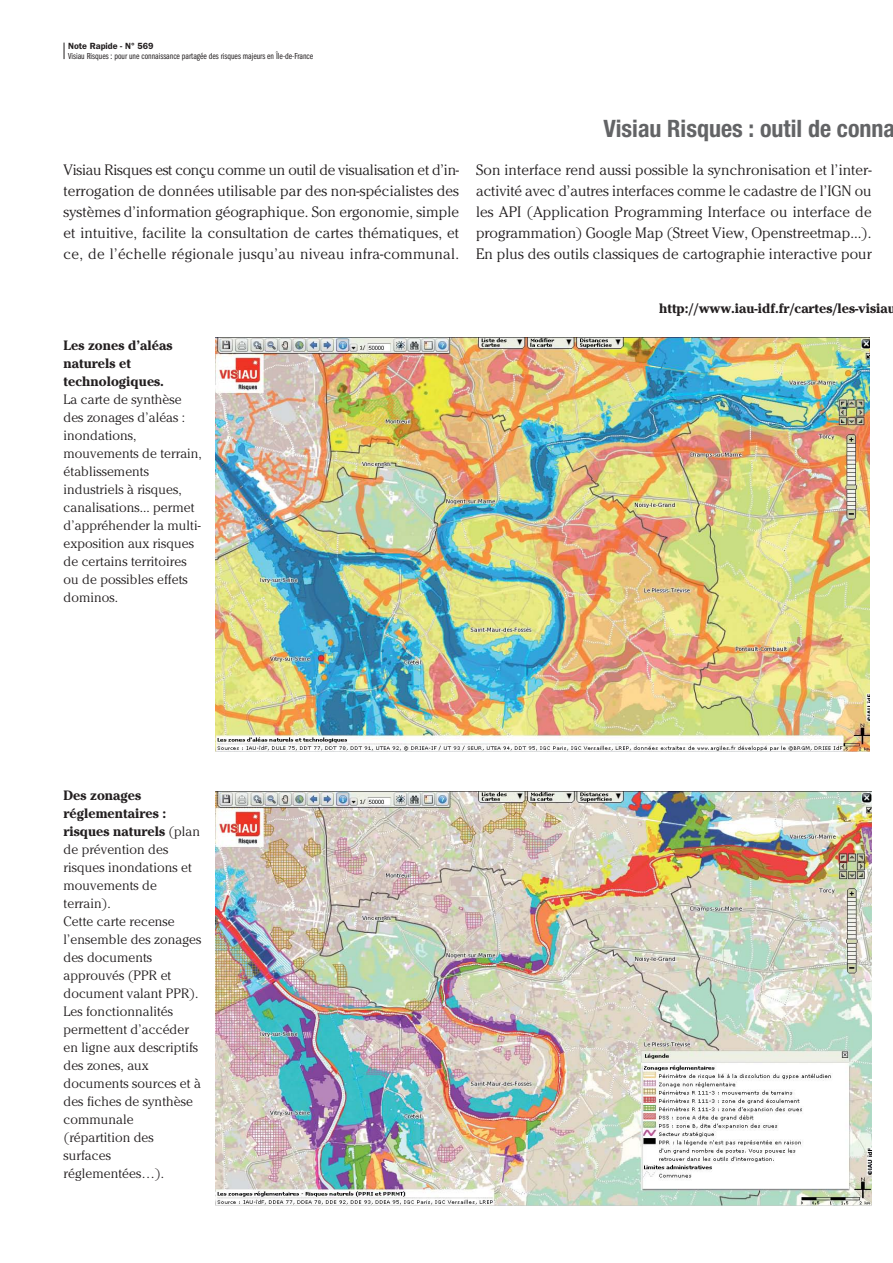
<style>
.page{position:relative;width:893px;height:1263px;background:#fff}
.page>*{position:absolute;margin:0;border:0;box-sizing:border-box;transform-origin:0 0}
.t1{font:700 condensed 24px "Helvetica Neue";color:#636466}
.t2{font:300 15px/21px "Cheltenham";letter-spacing:.005em;color:#231f20;text-align:justify}
.t3{font:300 13.5px/18px "Cheltenham";letter-spacing:.005em;color:#231f20}
.t4{font:700 13.5px/18px "Cheltenham";color:#231f20}
.t5{font:9px "Franklin Gothic Book Cmpr";color:#231f20}
.t6{font:600 9px "Franklin Gothic";color:#231f20}
.s1{font-weight:700}
</style>
<div class="page">
<svg style="left:64px;top:43px;width:1px;height:16px"></svg>
<img style="left:215px;top:338px;width:654px;height:414px">
<img style="left:216px;top:791px;width:655px;height:415px">
<p class="t6" style="left:68px;top:43px;width:87px">Note Rapide - N° 569</p>
<p class="t5" style="left:68px;top:53px;width:247px">Visiau Risques : pour une connaissance partagée des risques majeurs en Île-de-France</p>
<h1 class="t1" style="left:603px;top:120px;width:293px">Visiau Risques : outil de conna</h1>
<p class="t2" style="left:64px;top:160px;width:397px">Visiau Risques est conçu comme un outil de visualisation et d’in&shy;terrogation de données utilisable par des non-spécialistes des systèmes d’information géographique. Son ergonomie, simple et intuitive, facilite la consultation de cartes thématiques, et ce, de l’échelle régionale jusqu’au niveau infra-communal.</p>
<p class="t2" style="left:476px;top:160px;width:397px">Son interface rend aussi possible la synchronisation et l’inter&shy;activité avec d’autres interfaces comme le cadastre de l’IGN ou les API (Application Programming Interface ou interface de programmation) Google Map (Street View, Openstreetmap...).<br>En plus des outils classiques de cartographie interactive pour</p>
<p class="t4" style="left:64px;top:338px;width:110px">Les zones d’aléas naturels et technologiques.</p>
<p class="t3" style="left:64px;top:391px;width:140px">La carte de synthèse des zonages d’aléas : inondations, mouvements de terrain, établissements industriels à risques, canalisations... permet d’appréhender la multi&shy;exposition aux risques de certains territoires ou de possibles effets dominos.</p>
<p class="t3" style="left:64px;top:787px;width:139px"><span class="s1">Des zonages réglementaires : risques naturels</span> (plan de prévention des risques inondations et mouvements de terrain).<br>Cette carte recense l’ensemble des zonages des documents approuvés (PPR et document valant PPR).<br>Les fonctionnalités permettent d’accéder en ligne aux descriptifs des zones, aux documents sources et à des fiches de synthèse communale (répartition des surfaces réglementées…).</p>
<p class="t4" style="left:659px;top:301px;width:238px">http://www.iau-idf.fr/cartes/les-visiau</p>
</div>
